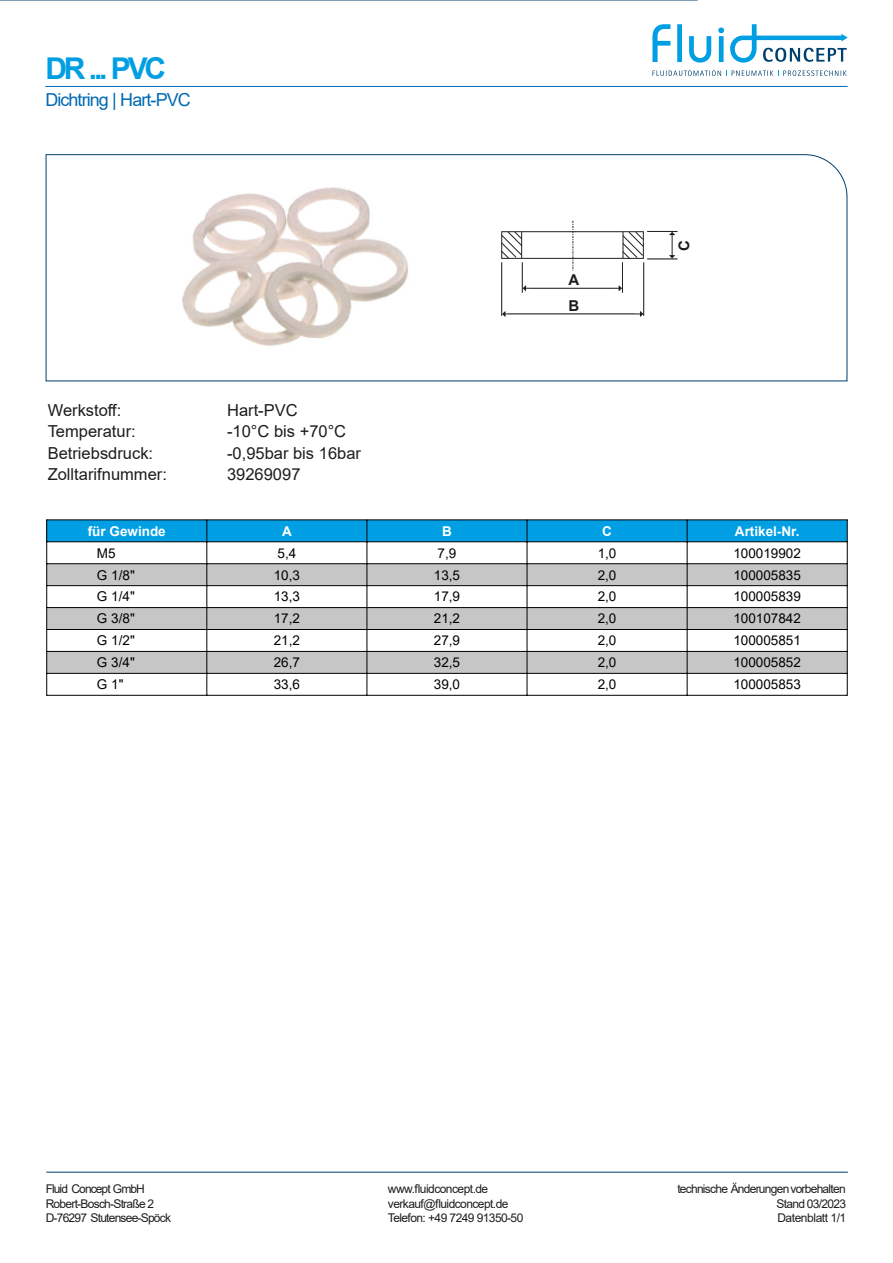
<style>
.page{position:relative;width:893px;height:1263px;background:#fff}
.page>*{position:absolute;margin:0;border:0;box-sizing:border-box;transform-origin:0 0}
.t1{font:700 30px "Arial";color:#009fe3}
.t2{font:18px "Arial";letter-spacing:-.05em;color:#0069b4}
.t3{font:16.5px "Arial";color:#1d1d1b}
.t4{font:700 15px/25.8px "Arial";color:#1d1d1b}
.t5{font:13.5px "Arial";color:#000}
.t6{font:700 13.5px "Arial";color:#fff}
.t7{font:12px/14.4px "Arial";letter-spacing:-.06em;color:#1d1d1b}
</style>
<div class="page">
<hr style="left:46px;top:1172px;width:802px;height:1px;background:#00406f">
<svg style="left:45px;top:154px;width:803px;height:228px"></svg>
<hr style="left:45px;top:86px;width:803px;height:1px;background:#0069b4">
<svg style="left:0;top:0;width:698px;height:1px"></svg>
<svg style="left:652px;top:24px;width:196px;height:39px"></svg>
<svg style="left:652px;top:70px;width:195px;height:6px"></svg>
<img style="left:171px;top:183px;width:252px;height:172px">
<div style="left:501px;top:231px;width:143px;height:28px;border:1px solid #231f20"></div>
<svg style="left:622px;top:232px;width:22px;height:27px"></svg>
<svg style="left:501px;top:231px;width:22px;height:28px"></svg>
<hr style="left:505px;top:314px;width:137px;height:1px;background:#231f20">
<svg style="left:669px;top:232px;width:6px;height:26px"></svg>
<hr style="left:647px;top:259px;width:30px;height:1px;background:#231f20">
<hr style="left:647px;top:231px;width:30px;height:1px;background:#231f20">
<hr style="left:526px;top:288px;width:94px;height:1px;background:#231f20">
<hr style="left:643px;top:262px;width:1px;height:54px;background:#231f20">
<hr style="left:622px;top:262px;width:1px;height:31px;background:#231f20">
<hr style="left:522px;top:262px;width:1px;height:31px;background:#231f20">
<hr style="left:501px;top:262px;width:1px;height:54px;background:#231f20">
<svg style="left:573px;top:221px;width:1px;height:49px"></svg>
<svg style="left:523px;top:285px;width:3px;height:6px"></svg>
<svg style="left:619px;top:285px;width:3px;height:6px"></svg>
<svg style="left:502px;top:311px;width:3px;height:6px"></svg>
<svg style="left:640px;top:311px;width:3px;height:6px"></svg>
<div style="left:47px;top:520px;width:800px;height:22px;background:#009fe3"></div>
<svg style="left:47px;top:542px;width:800px;height:153px"></svg>
<svg style="left:47px;top:564px;width:800px;height:109px;fill:#c6c6c6"></svg>
<hr style="left:46px;top:519px;width:1px;height:177px;background:#000">
<hr style="left:847px;top:519px;width:1px;height:177px;background:#000">
<hr style="left:206px;top:520px;width:1px;height:175px;background:#000">
<hr style="left:367px;top:520px;width:1px;height:175px;background:#000">
<hr style="left:527px;top:520px;width:1px;height:175px;background:#000">
<hr style="left:687px;top:520px;width:1px;height:175px;background:#000">
<hr style="left:47px;top:519px;width:800px;height:1px;background:#000">
<hr style="left:47px;top:541px;width:800px;height:1px;background:#000">
<hr style="left:47px;top:563px;width:800px;height:1px;background:#000">
<hr style="left:47px;top:585px;width:800px;height:1px;background:#000">
<hr style="left:47px;top:607px;width:800px;height:1px;background:#000">
<hr style="left:47px;top:629px;width:800px;height:1px;background:#000">
<hr style="left:47px;top:651px;width:800px;height:1px;background:#000">
<hr style="left:47px;top:673px;width:800px;height:1px;background:#000">
<hr style="left:47px;top:695px;width:800px;height:1px;background:#000">
<h1 class="t1" style="left:45px;top:57px;width:122px">DR ... PVC</h1>
<h2 class="t2" style="left:45px;top:93px;width:147px">Dichtring | Hart-PVC</h2>
<h3 class="t3" style="left:48px;top:404px;width:75px">Werkstoff:</h3>
<h3 class="t3" style="left:227px;top:404px;width:72px">Hart-PVC</h3>
<h3 class="t3" style="left:48px;top:425px;width:90px">Temperatur:</h3>
<h3 class="t3" style="left:227px;top:425px;width:121px">-10°C bis +70°C</h3>
<h3 class="t3" style="left:48px;top:447px;width:107px">Betriebsdruck:</h3>
<h3 class="t3" style="left:227px;top:447px;width:135px">-0,95bar bis 16bar</h3>
<h3 class="t3" style="left:48px;top:468px;width:121px">Zolltarifnummer:</h3>
<h3 class="t3" style="left:227px;top:468px;width:75px">39269097</h3>
<p class="t4" style="left:568px;top:268px;width:12px">A<br>B</p>
<p class="t4" style="left:673px;top:251px;width:12px;rotate:-90deg">C</p>
<p class="t6" style="left:88px;top:526px;width:80px">für Gewinde</p>
<p class="t6" style="left:282px;top:526px;width:11px">A</p>
<p class="t6" style="left:442px;top:526px;width:11px">B</p>
<p class="t6" style="left:602px;top:526px;width:11px">C</p>
<p class="t6" style="left:735px;top:526px;width:66px">Artikel-Nr.</p>
<p class="t5" style="left:97px;top:548px;width:20px">M5</p>
<p class="t5" style="left:277px;top:548px;width:20px">5,4</p>
<p class="t5" style="left:438px;top:548px;width:20px">7,9</p>
<p class="t5" style="left:598px;top:548px;width:20px">1,0</p>
<p class="t5" style="left:733px;top:548px;width:69px">100019902</p>
<p class="t5" style="left:97px;top:570px;width:39px">G 1/8"</p>
<p class="t5" style="left:274px;top:570px;width:28px">10,3</p>
<p class="t5" style="left:434px;top:570px;width:28px">13,5</p>
<p class="t5" style="left:598px;top:570px;width:20px">2,0</p>
<p class="t5" style="left:733px;top:570px;width:69px">100005835</p>
<p class="t5" style="left:97px;top:592px;width:39px">G 1/4"</p>
<p class="t5" style="left:274px;top:592px;width:28px">13,3</p>
<p class="t5" style="left:434px;top:592px;width:28px">17,9</p>
<p class="t5" style="left:598px;top:592px;width:20px">2,0</p>
<p class="t5" style="left:733px;top:592px;width:69px">100005839</p>
<p class="t5" style="left:97px;top:613px;width:39px">G 3/8"</p>
<p class="t5" style="left:274px;top:613px;width:28px">17,2</p>
<p class="t5" style="left:434px;top:613px;width:28px">21,2</p>
<p class="t5" style="left:598px;top:613px;width:20px">2,0</p>
<p class="t5" style="left:733px;top:613px;width:69px">100107842</p>
<p class="t5" style="left:97px;top:635px;width:39px">G 1/2"</p>
<p class="t5" style="left:274px;top:635px;width:28px">21,2</p>
<p class="t5" style="left:434px;top:635px;width:28px">27,9</p>
<p class="t5" style="left:598px;top:635px;width:20px">2,0</p>
<p class="t5" style="left:733px;top:635px;width:69px">100005851</p>
<p class="t5" style="left:97px;top:657px;width:39px">G 3/4"</p>
<p class="t5" style="left:274px;top:657px;width:28px">26,7</p>
<p class="t5" style="left:434px;top:657px;width:28px">32,5</p>
<p class="t5" style="left:598px;top:657px;width:20px">2,0</p>
<p class="t5" style="left:733px;top:657px;width:69px">100005852</p>
<p class="t5" style="left:97px;top:679px;width:28px">G 1"</p>
<p class="t5" style="left:274px;top:679px;width:28px">33,6</p>
<p class="t5" style="left:434px;top:679px;width:28px">39,0</p>
<p class="t5" style="left:598px;top:679px;width:20px">2,0</p>
<p class="t5" style="left:733px;top:679px;width:69px">100005853</p>
<p class="t7" style="left:46px;top:1183px;width:127px">Fluid Concept GmbH<br>Robert-Bosch-Straße 2<br>D-76297 Stutensee-Spöck</p>
<p class="t7" style="left:388px;top:1183px;width:137px">www.fluidconcept.de verkauf@fluidconcept.de<br>Telefon: +49 7249 91350-50</p>
<p class="t7" style="left:776px;top:1183px;width:71px;text-align:justify;text-indent:-99px">technische Änderungenvorbehalten Stand 03/2023<br>Datenblatt 1/1</p>
</div>
